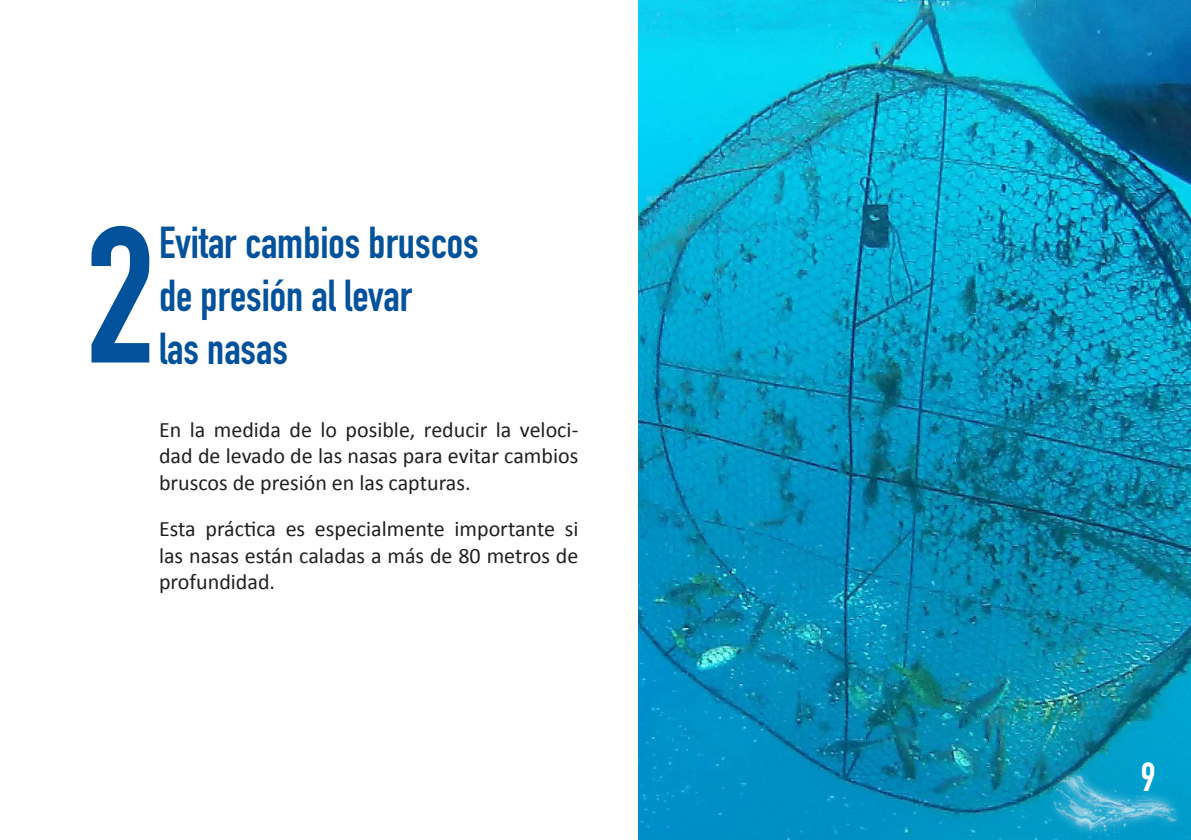
<style>
.page{position:relative;width:1191px;height:840px;background:#fff}
.page>*{position:absolute;margin:0;border:0;box-sizing:border-box;transform-origin:0 0}
.t1{font:700 190px "DIN Condensed";color:#01529a}
.Normas{font:700 44px/52.8px "DIN Condensed";color:#01529a}
.t2{font:700 40px "DIN Condensed";color:#fff}
.t3{font:22px/26.4px "Calibri";color:#231f20;text-align:justify}
</style>
<div class="page">
<img style="left:639px;top:0;width:552px;height:839px">
<div style="left:1046px;top:765px;width:138px;height:74px;background:#fff;opacity:.75"></div>
<img style="left:1054px;top:761px;width:122px;height:78px">
<p class="t1" style="left:85px;top:168px;width:72px">2</p>
<p class="Normas" style="left:159px;top:216px;width:321px">Evitar cambios bruscos de presión al levar<br>las nasas</p>
<p class="t3" style="left:159px;top:415px;width:421px">En la medida de lo posible, reducir la veloci&shy;dad de levado de las nasas para evitar cambios bruscos de presión en las capturas.</p>
<p class="t3" style="left:159px;top:514px;width:421px">Esta práctica es especialmente importante si las nasas están caladas a más de 80 metros de profundidad.</p>
<p class="t2" style="left:1140px;top:749px;width:16px">9</p>
</div>
